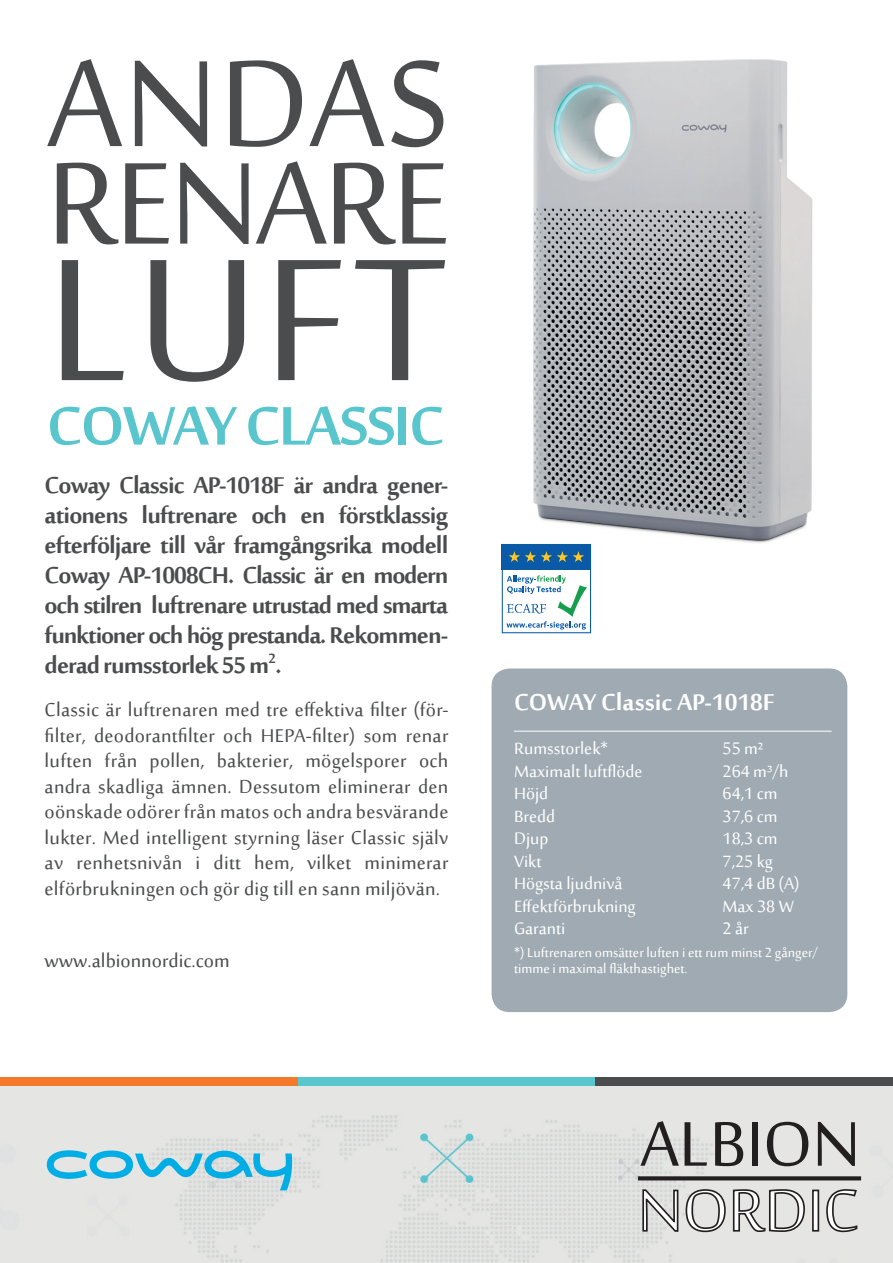
<style>
.page{position:relative;width:893px;height:1263px;background:#fff}
.page>*{position:absolute;margin:0;border:0;box-sizing:border-box;transform-origin:0 0}
.t1{font:240px "Sakkal Majalla";color:#4b4c4d}
.t2{font:169.5px "Sakkal Majalla";letter-spacing:.01em;color:#4b4c4d}
.t3{font:160.5px "Sakkal Majalla";letter-spacing:-.02em;color:#4b4c4d}
.t4{font:700 75px "Sakkal Majalla";letter-spacing:-.02em;color:#59c6cd}
.t5{font:700 31.5px/30px "Sakkal Majalla";letter-spacing:-.03em;color:#4b4c4d;text-align:justify}
.t6{font:700 31.5px "Sakkal Majalla";color:#fff}
.t7{font:25.5px/25.5px "Sakkal Majalla";letter-spacing:.01em;color:#4b4c4d;text-align:justify}
.t8{font:22.5px "Sakkal Majalla";color:#fff}
.t9{font:18px/16.5px "Sakkal Majalla";color:#fff}
</style>
<div class="page">
<img style="left:0;top:1085px;width:893px;height:178px">
<div style="left:0;top:1077px;width:893px;height:8px;background:#59c6cd"></div>
<div style="left:0;top:1077px;width:298px;height:8px;background:#f4792a"></div>
<div style="left:595px;top:1077px;width:298px;height:8px;background:#4b4c4d"></div>
<svg style="left:640px;top:1121px;width:67px;height:45px;background:#b0b0b0"></svg>
<svg style="left:715px;top:1122px;width:28px;height:44px"></svg>
<div style="left:752px;top:1122px;width:6px;height:44px;background:#231f20"></div>
<svg style="left:767px;top:1122px;width:41px;height:44px;background:#a6a4a4"></svg>
<svg style="left:818px;top:1122px;width:37px;height:44px;background:#9e9c9c"></svg>
<svg style="left:638px;top:1176px;width:223px;height:4px"></svg>
<svg style="left:641px;top:1188px;width:38px;height:44px;background:#b8b7b7"></svg>
<svg style="left:685px;top:1188px;width:121px;height:44px;background:#bfbebe"></svg>
<svg style="left:812px;top:1189px;width:7px;height:42px"></svg>
<svg style="left:825px;top:1188px;width:33px;height:44px"></svg>
<svg style="left:47px;top:1150px;width:245px;height:40px;background:#9cd2e2"></svg>
<div style="left:492px;top:668px;width:355px;height:344px;background:#9faab2;border-radius:18px"></div>
<hr style="left:514px;top:731px;width:318px;height:1px;background:#fff">
<img style="left:501px;top:59px;width:312px;height:511px">
<div style="left:502px;top:544px;width:88px;height:89px;background:#fff"></div>
<div style="left:502px;top:544px;width:89px;height:89px;border:1px solid #0a5aa8"></div>
<div style="left:502px;top:544px;width:89px;height:25px;background:#0a5aa8"></div>
<svg style="left:509px;top:551px;width:75px;height:11px"></svg>
<svg style="left:506px;top:575px;width:81px;height:54px"></svg>
<h2 class="t2" style="left:47px;top:11px;width:404px">ANDAS</h2>
<h3 class="t3" style="left:47px;top:115px;width:405px">RENARE</h3>
<h1 class="t1" style="left:47px;top:189px;width:402px">LUFT</h1>
<h3 class="t4" style="left:47px;top:384px;width:399px">COWAY CLASSIC</h3>
<p class="t5" style="left:45px;top:472px;width:405px">Coway Classic AP-1018F är andra gener&shy;ationens luftrenare och en förstklassig efterföljare till vår framgångsrika modell Coway AP-1008CH. Classic är en modern och stilren luftrenare utrustad med smarta funktioner och hög prestanda. Rekommen&shy;derad rumsstorlek 55 m<sup>2</sup>.</p>
<p class="t7" style="left:45px;top:699px;width:405px">Classic är luftrenaren med tre effektiva filter (för&shy;filter, deodorantfilter och HEPA-filter) som renar luften från pollen, bakterier, mögelsporer och andra skadliga ämnen. Dessutom eliminerar den oönskade odörer från matos och andra besvärande lukter. Med intelligent styrning läser Classic själv av renhetsnivån i ditt hem, vilket minimerar elförbrukningen och gör dig till en sann miljövän.</p>
<p class="t7" style="left:45px;top:950px;width:186px">www.albionnordic.com</p>
<p class="t6" style="left:514px;top:684px;width:262px">COWAY Classic AP-1018F</p>
<p class="t8" style="left:514px;top:736px;width:95px">Rumsstorlek*</p>
<p class="t8" style="left:723px;top:736px;width:42px">55 m²</p>
<p class="t8" style="left:514px;top:759px;width:130px">Maximalt luftflöde</p>
<p class="t8" style="left:723px;top:759px;width:67px">264 m³/h</p>
<p class="t8" style="left:514px;top:781px;width:36px">Höjd</p>
<p class="t8" style="left:723px;top:781px;width:57px">64,1 cm</p>
<p class="t8" style="left:514px;top:804px;width:43px">Bredd</p>
<p class="t8" style="left:723px;top:804px;width:57px">37,6 cm</p>
<p class="t8" style="left:514px;top:826px;width:36px">Djup</p>
<p class="t8" style="left:723px;top:826px;width:57px">18,3 cm</p>
<p class="t8" style="left:514px;top:849px;width:29px">Vikt</p>
<p class="t8" style="left:723px;top:849px;width:52px">7,25 kg</p>
<p class="t8" style="left:514px;top:871px;width:110px">Högsta ljudnivå</p>
<p class="t8" style="left:723px;top:871px;width:78px">47,4 dB (A)</p>
<p class="t8" style="left:514px;top:894px;width:123px">Effektförbrukning</p>
<p class="t8" style="left:723px;top:894px;width:73px">Max 38 W</p>
<p class="t8" style="left:514px;top:916px;width:53px">Garanti</p>
<p class="t8" style="left:723px;top:916px;width:28px">2 år</p>
<p class="t9" style="left:514px;top:945px;width:305px">*) Luftrenaren omsätter luften i ett rum minst 2 gånger/ timme i maximal fläkthastighet.</p>
</div>
